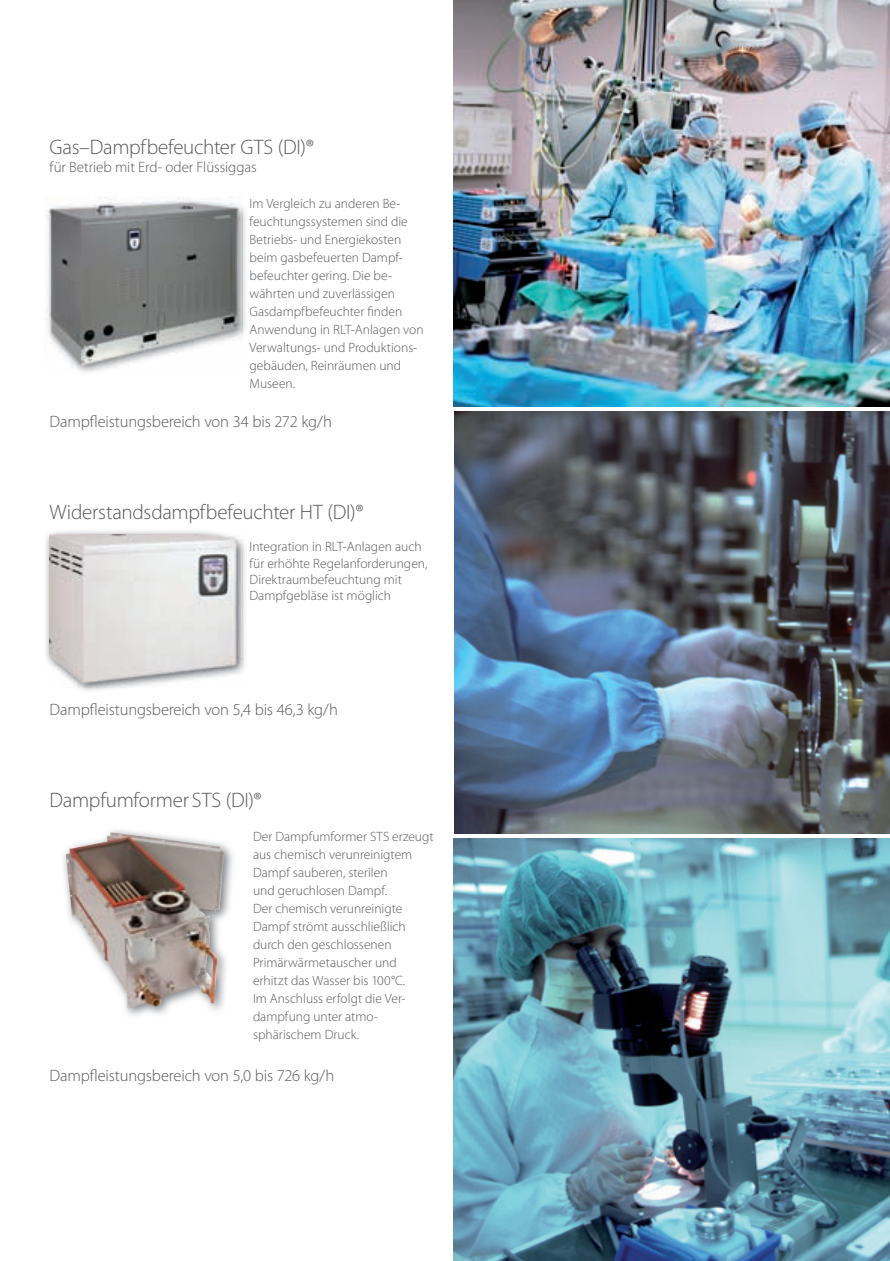
<style>
.page{position:relative;width:890px;height:1261px;background:#fff}
.page>*{position:absolute;margin:0;border:0;box-sizing:border-box;transform-origin:0 0}
.t1{font:300 21px "Myriad Pro";letter-spacing:-.01em;color:#57585a}
.t2{font:300 16.5px "Myriad Pro";letter-spacing:-.01em;color:#57585a}
.t3{font:300 15px "Myriad Pro";letter-spacing:-.005em;color:#57585a}
.t4{font:300 13.5px/18px "Myriad Pro";color:#57585a}
</style>
<div class="page">
<img style="left:454px;top:839px;width:436px;height:422px">
<img style="left:454px;top:0;width:436px;height:407px">
<img style="left:454px;top:411px;width:436px;height:422px">
<img style="left:81px;top:207px;width:165px;height:165px">
<img style="left:46px;top:197px;width:196px;height:174px">
<img style="left:63px;top:830px;width:170px;height:186px">
<img style="left:66px;top:832px;width:151px;height:176px">
<img style="left:46px;top:531px;width:199px;height:160px">
<img style="left:50px;top:534px;width:193px;height:154px">
<h1 class="t1" style="left:50px;top:134px;width:266px">Gas–Dampfbefeuchter GTS (DI)®</h1>
<p class="t3" style="left:50px;top:157px;width:208px">für Betrieb mit Erd- oder Flüssiggas</p>
<p class="t4" style="left:249px;top:194px;width:176px">Im Vergleich zu anderen Be&shy;feuchtungssystemen sind die<br>Betriebs- und Energiekosten beim gasbefeuerten Dampf&shy;befeuchter gering. Die be&shy;währten und zuverlässigen<br>Gasdampfbefeuchter finden<br>Anwendung in RLT-Anlagen von<br>Verwaltungs- und Produktions&shy;gebäuden, Reinräumen und<br>Museen.</p>
<p class="t2" style="left:50px;top:412px;width:284px">Dampfleistungsbereich von 34 bis 272 kg/h</p>
<h1 class="t1" style="left:50px;top:499px;width:315px">Widerstandsdampfbefeuchter HT (DI)®</h1>
<p class="t4" style="left:249px;top:539px;width:179px;line-height:16.2px">Integration in RLT-Anlagen auch für erhöhte Regelanforderungen,<br>Direktraumbefeuchtung mit<br>Dampfgebläse ist möglich</p>
<p class="t2" style="left:50px;top:700px;width:290px">Dampfleistungsbereich von 5,4 bis 46,3 kg/h</p>
<h1 class="t1" style="left:50px;top:787px;width:214px">Dampfumformer STS (DI)®</h1>
<p class="t4" style="left:253px;top:827px;width:182px">Der Dampfumformer STS erzeugt aus chemisch verunreinigtem<br>Dampf sauberen, sterilen<br>und geruchlosen Dampf.<br>Der chemisch verunreinigte<br>Dampf strömt ausschließlich durch den geschlossenen<br>Primärwärmetauscher und erhitzt das Wasser bis 100°C.<br>Im Anschluss erfolgt die Ver&shy;dampfung unter atmo&shy;sphärischem Druck.</p>
<p class="t2" style="left:50px;top:1066px;width:286px">Dampfleistungsbereich von 5,0 bis 726 kg/h</p>
</div>
